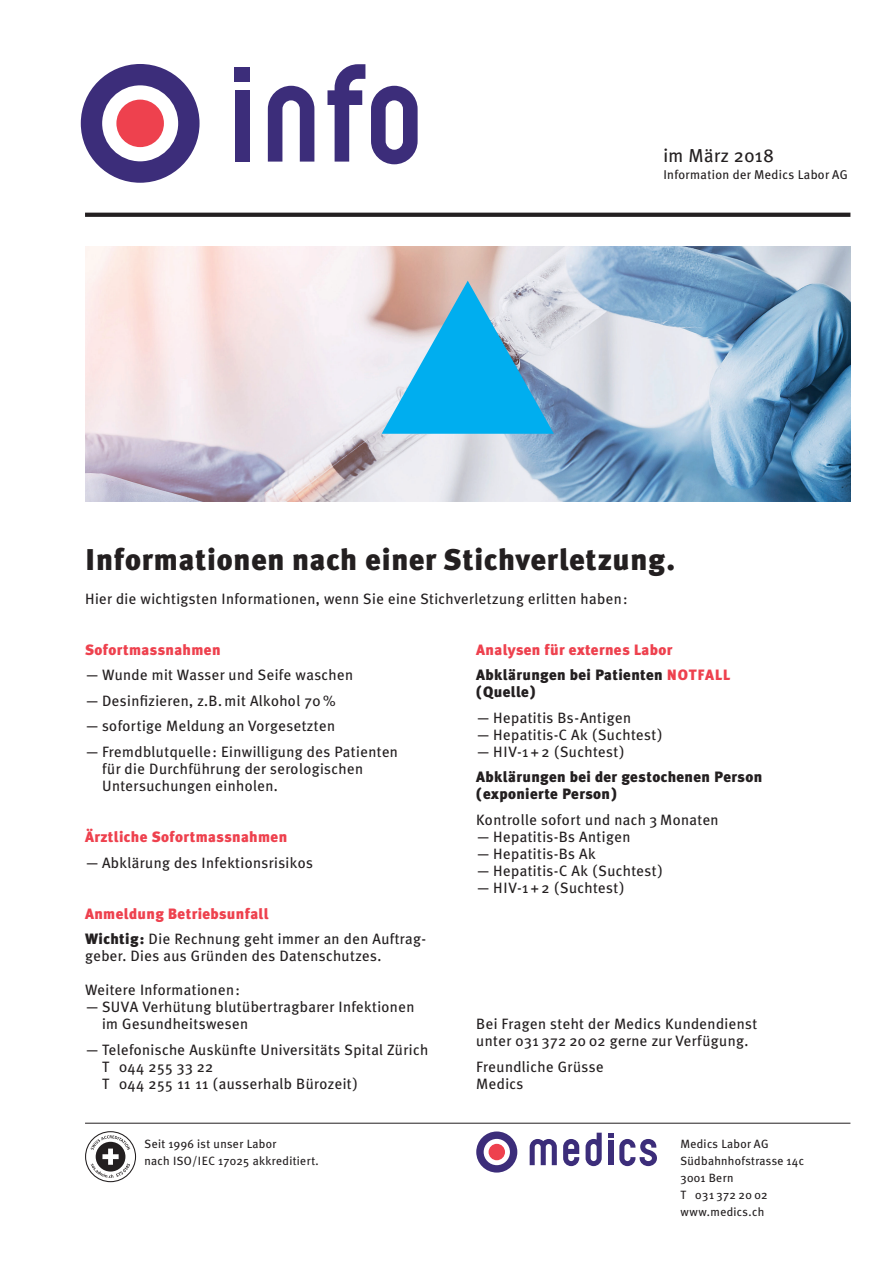
<style>
.page{position:relative;width:893px;height:1263px;background:#fff}
.page>*{position:absolute;margin:0;border:0;box-sizing:border-box;transform-origin:0 0}
.t1{font:900 30px "Meta Plus";letter-spacing:.025em;color:#231f20}
.t2{font:18.75px "Meta Plus";letter-spacing:.025em;color:#231f20}
.t3{font:15px/17px "Meta Plus";letter-spacing:.025em;color:#231f20}
.t4{font:900 15px/25.5px "Meta Plus";letter-spacing:.025em;color:#ee414e}
.t5{font:900 15px/17px "Meta Plus";letter-spacing:.025em;color:#231f20}
.t6{font:12.75px "Meta Plus";letter-spacing:.025em;color:#231f20}
.t7{font:12px/17px "Meta Plus";letter-spacing:.025em;color:#231f20}
.s1{font-weight:900;color:#ee414e}
.s2{font-weight:900}
.s3{color:#231f20}
</style>
<div class="page">
<img style="left:85px;top:247px;width:765px;height:255px">
<svg style="left:382px;top:281px;width:172px;height:153px;background:#68badc"></svg>
<svg style="left:81px;top:64px;width:119px;height:119px"></svg>
<svg style="left:268px;top:86px;width:46px;height:76px"></svg>
<svg style="left:371px;top:86px;width:47px;height:78px"></svg>
<svg style="left:85px;top:213px;width:765px;height:4px;background:#292526"></svg>
<div style="left:235px;top:90px;width:15px;height:72px;background:#3c2d7a"></div>
<div style="left:235px;top:67px;width:15px;height:14px;background:#3c2d7a"></div>
<svg style="left:327px;top:64px;width:38px;height:98px"></svg>
<svg style="left:476px;top:1131px;width:41px;height:41px"></svg>
<svg style="left:563px;top:1139px;width:16px;height:27px"></svg>
<svg style="left:530px;top:1139px;width:27px;height:26px"></svg>
<svg style="left:586px;top:1133px;width:16px;height:33px"></svg>
<svg style="left:619px;top:1139px;width:38px;height:27px"></svg>
<div style="left:608px;top:1141px;width:5px;height:24px;background:#3c2d7a"></div>
<svg style="left:608px;top:1133px;width:5px;height:4px"></svg>
<div style="left:85px;top:1131px;width:51px;height:51px;border:1px solid #231f20;border-radius:50%"></div>
<svg style="left:91px;top:1135px;width:39px;height:43px"></svg>
<hr style="left:85px;top:1123px;width:765px;height:1px;background:#231f20">
<p class="t2" style="left:663px;top:144px;width:112px">im März 2018</p>
<p class="t6" style="left:663px;top:167px;width:186px">Information der Medics Labor AG</p>
<h1 class="t1" style="left:85px;top:542px;width:591px">Informationen nach einer Stichverletzung.</h1>
<p class="t3" style="left:85px;top:590px;width:544px">Hier die wichtigsten Informationen, wenn Sie eine Stichverletzung erlitten haben:</p>
<p class="t4" style="left:85px;top:637px;width:137px">Sofortmassnahmen</p>
<p class="t3" style="left:85px;top:666px;width:270px">— Wunde mit Wasser und Seife waschen</p>
<p class="t3" style="left:85px;top:692px;width:252px">— Desinfizieren, z.B. mit Alkohol 70 %</p>
<p class="t3" style="left:85px;top:718px;width:252px">— sofortige Meldung an Vorgesetzten</p>
<p class="t3" style="left:102px;top:743px;width:297px;text-indent:-17px">— Fremdblutquelle: Einwilligung des Patienten für die Durchführung der serologischen<br>Untersuchungen einholen.</p>
<p class="t4" style="left:85px;top:824px;width:204px">Ärztliche Sofortmassnahmen</p>
<p class="t3" style="left:85px;top:854px;width:229px">— Abklärung des Infektionsrisikos</p>
<p class="t3" style="left:85px;top:900px;width:343px;line-height:25.5px"><span class="s1">Anmeldung Betriebsunfall<br></span><span class="s2">Wichtig:</span> Die Rechnung geht immer an den Auftrag-</p>
<p class="t3" style="left:85px;top:947px;width:298px">geber. Dies aus Gründen des Datenschutzes.</p>
<p class="t3" style="left:85px;top:981px;width:156px">Weitere Informationen:</p>
<p class="t3" style="left:102px;top:998px;width:314px;text-indent:-17px">— SUVA Verhütung blutübertragbarer Infektionen im Gesundheitswesen</p>
<p class="t3" style="left:102px;top:1041px;width:328px;text-indent:-17px">— Telefonische Auskünfte Universitäts Spital Zürich<br>T 044 255 33 22<br>T 044 255 11 11 (ausserhalb Bürozeit)</p>
<p class="t7" style="left:145px;top:1135px;width:176px">Seit 1996 ist unser Labor<br>nach ISO/IEC 17025 akkreditiert.</p>
<p class="t4" style="left:476px;top:637px;width:255px">Analysen für externes Labor<br><span class="s3">Abklärungen bei Patienten</span> NOTFALL</p>
<p class="t5" style="left:476px;top:684px;width:61px">(Quelle)</p>
<p class="t3" style="left:476px;top:709px;width:156px">— Hepatitis Bs-Antigen</p>
<p class="t3" style="left:476px;top:726px;width:188px">— Hepatitis-C Ak (Suchtest)</p>
<p class="t3" style="left:476px;top:743px;width:150px">— HIV-1 + 2 (Suchtest)</p>
<p class="t5" style="left:476px;top:769px;width:288px">Abklärungen bei der gestochenen Person (exponierte Person)</p>
<p class="t3" style="left:476px;top:811px;width:244px">Kontrolle sofort und nach 3 Monaten</p>
<p class="t3" style="left:476px;top:828px;width:156px">— Hepatitis-Bs Antigen</p>
<p class="t3" style="left:476px;top:845px;width:121px">— Hepatitis-Bs Ak</p>
<p class="t3" style="left:476px;top:862px;width:188px">— Hepatitis-C Ak (Suchtest)</p>
<p class="t3" style="left:476px;top:879px;width:150px">— HIV-1 + 2 (Suchtest)</p>
<p class="t3" style="left:476px;top:1015px;width:282px">Bei Fragen steht der Medics Kundendienst unter 031 372 20 02 gerne zur Verfügung.</p>
<p class="t3" style="left:476px;top:1058px;width:129px">Freundliche Grüsse<br>Medics</p>
<p class="t7" style="left:680px;top:1135px;width:125px">Medics Labor AG<br>Südbahnhofstrasse 14c<br>3001 Bern<br>T 031 372 20 02 www.medics.ch</p>
</div>
